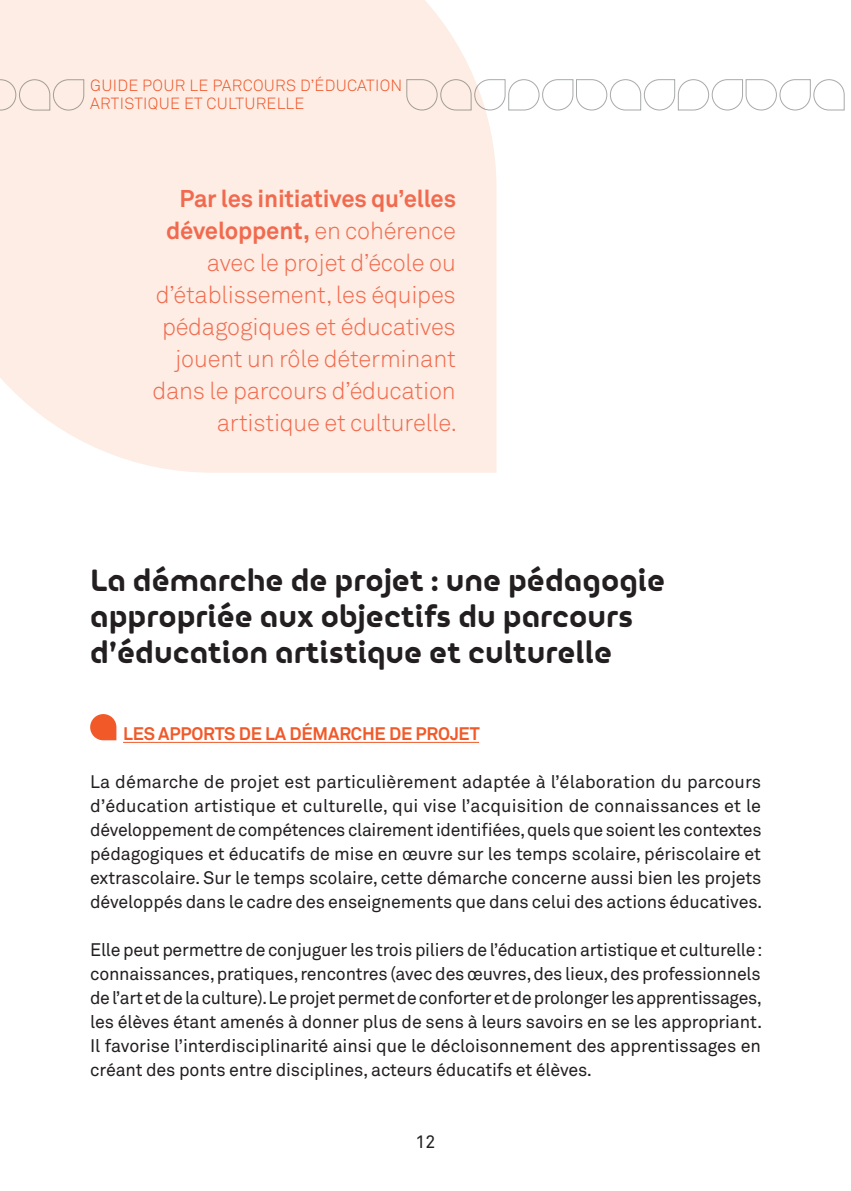
<style>
.page{position:relative;width:851px;height:1191px;background:#fff}
.page>*{position:absolute;margin:0;border:0;box-sizing:border-box;transform-origin:0 0}
.t1{font:700 32px/36px "FS Alvar";color:#231f20}
.t2{font:300 24px/32px "Akkurat";letter-spacing:-.01em;color:#f37359;text-align:right}
.t3{font:18px/24px "Akkurat";letter-spacing:-.01em;color:#231f20;text-align:justify}
.t4{font:700 18px "Akkurat";letter-spacing:-.01em;color:#f15929}
.t5{font:300 16px/18px "Akkurat";letter-spacing:.02em;color:#f15929}
.s1{font-weight:700}
</style>
<div class="page">
<svg style="left:496px;top:79px;width:348px;height:32px"></svg>
<hr style="left:123px;top:742px;width:356px;height:1px;background:#f15929">
<svg style="left:90px;top:714px;width:26px;height:26px"></svg>
<div style="left:0;top:0;width:496px;height:473px;background:#fdede4"></div>
<p class="t5" style="left:90px;top:77px;width:313px">Guide pour le parcours d’éducation artistique et culturelle</p>
<h2 class="t2" style="left:152px;top:183px;width:306px"><span class="s1">Par les initiatives qu’elles développent,</span> en cohérence avec le projet d’école ou d’établissement, les équipes pédagogiques et éducatives jouent un rôle déterminant dans le parcours d’éducation artistique et culturelle.</h2>
<h1 class="t1" style="left:90px;top:558px;width:576px">La démarche de projet : une pédagogie appropriée aux objectifs du parcours d’éducation artistique et culturelle</h1>
<p class="t4" style="left:123px;top:722px;width:358px">Les apports de la démarche de projet</p>
<p class="t3" style="left:90px;top:770px;width:673px">La démarche de projet est particulièrement adaptée à l’élaboration du parcours d’éducation artistique et culturelle, qui vise l’acquisition de connaissances et le développement de compétences clairement identifiées, quels que soient les contextes pédagogiques et éducatifs de mise en œuvre sur les temps scolaire, périscolaire et extrascolaire. Sur le temps scolaire, cette démarche concerne aussi bien les projets développés dans le cadre des enseignements que dans celui des actions éducatives.</p>
<p class="t3" style="left:90px;top:938px;width:673px">Elle peut permettre de conjuguer les trois piliers de l’éducation artistique et culturelle: connaissances, pratiques, rencontres (avec des œuvres, des lieux, des professionnels de l’art et de la culture). Le projet permet de conforter et de prolonger les apprentissages, les élèves étant amenés à donner plus de sens à leurs savoirs en se les appropriant.<br>Il favorise l’interdisciplinarité ainsi que le décloisonnement des apprentissages en créant des ponts entre disciplines, acteurs éducatifs et élèves.</p>
<p class="t3" style="left:415px;top:1130px;width:21px">12</p>
</div>
